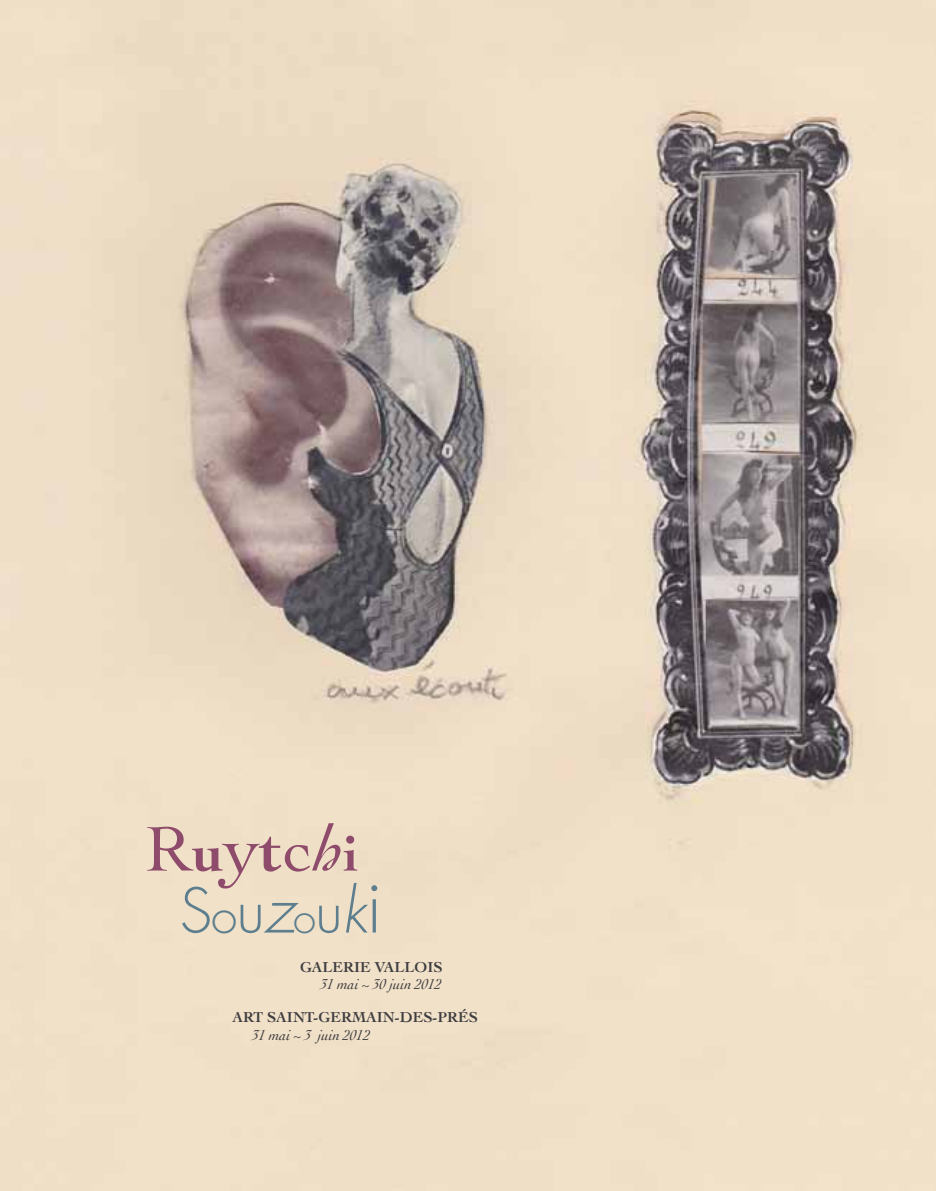
<style>
.page{position:relative;width:936px;height:1191px;background:#fff}
.page>*{position:absolute;margin:0;border:0;box-sizing:border-box;transform-origin:0 0}
.t1{font:66.4px "Cochin";color:#8e4b6b}
.t2{font:300 60px "Futura Std";color:#5c7e8e}
.t3{font:700 15px "Cochin";color:#3e3d40}
.t4{font:italic 15px "Cochin";color:#3e3d40}
.s1{font-weight:700;font-size:58px}
.s2{font-size:72px}
.s3{font-weight:700}
.s4{font-style:italic}
.s5{font-weight:700;font-size:52px}
.s6{font-size:48px}
.s7{font-style:italic;font-size:64px}
.s8{font-size:42px}
.s9{font-size:58px}
</style>
<div class="page">
<img style="left:0;top:0;width:935px;height:1191px">
<h1 class="t1" style="left:145px;top:811px;width:216px">R<span class="s1">U</span><span class="s2">y</span><span class="s3">T</span>c<span class="s4">h</span><span class="s5">I</span></h1>
<h2 class="t2" style="left:179px;top:874px;width:205px">S<span class="s6">o</span>u<span class="s7">z</span><span class="s8">o</span><span class="s9">u</span><span class="s4">k</span><span class="s2">i</span></h2>
<p class="t3" style="left:300px;top:958px;width:23px">GALERIE</p>
<p class="t3" style="left:374px;top:958px;width:20px">VALLOIS</p>
<p class="t4" style="left:320px;top:975px;width:123px">31 mai ~ 30 juin 2012</p>
<p class="t3" style="left:232px;top:1008px;width:244px">ART SAINT-GERMAIN-DES -PRÉS</p>
<p class="t4" style="left:252px;top:1026px;width:119px">31 mai ~ 3 juin 2012</p>
</div>
